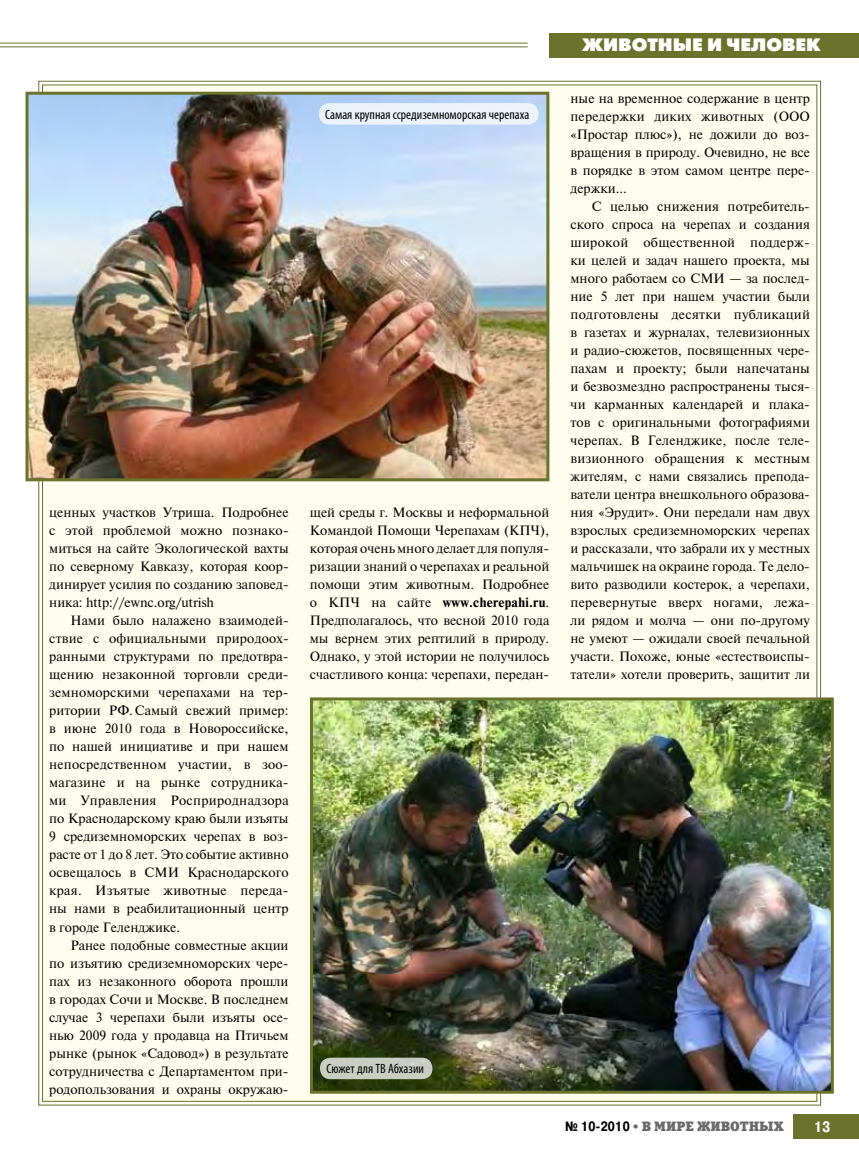
<style>
.page{position:relative;width:859px;height:1170px;background:#fff}
.page>*{position:absolute;margin:0;border:0;box-sizing:border-box;transform-origin:0 0}
.t1{font:18px "Futuris XC";color:#fff}
.t2{font:700 15px "Pragmatica Cond C";color:#fff}
.t3{font:13.5px/18px "Newton";color:#000;text-align:justify}
.t4{font:condensed 13.5px "Myriad Pro";color:#000}
.t5{font:13.5px "Xenia C";color:#6a6a6a}
.s1{font-weight:700}
.s2{font-family:"Pragmatica Cond C";font-weight:700;color:#000}
</style>
<div class="page">
<div style="left:793px;top:1114px;width:66px;height:24px;background:#6a722c"></div>
<div style="left:549px;top:33px;width:310px;height:24px;background:#6a722c"></div>
<hr style="left:0;top:43px;width:528px;height:1px;background:#6a722c">
<hr style="left:0;top:46px;width:528px;height:1px;background:#6a722c">
<div style="left:38px;top:80px;width:783px;height:1025px;background:#fffdee"></div>
<img style="left:30px;top:96px;width:515px;height:381px">
<div style="left:26px;top:92px;width:523px;height:389px;border:3px solid #6a722c"></div>
<img style="left:314px;top:701px;width:516px;height:388px">
<div style="left:310px;top:697px;width:524px;height:396px;border:3px solid #6a722c"></div>
<div style="left:319px;top:103px;width:219px;height:22px;background:#ecf3fc;border-radius:10px"></div>
<div style="left:320px;top:1057px;width:112px;height:22px;background:#c9cdc1;border-radius:11px"></div>
<p class="t3" style="left:49px;top:503px;width:241px">ценных участков Утриша. Подробнее с этой проблемой можно познако&shy;миться на сайте Экологической вахты по северному Кавказу, которая коор&shy;динирует усилия по созданию заповед&shy;ника: http://ewnc.org/utrish</p>
<p class="t3" style="left:49px;top:611px;width:241px;text-indent:21px">Нами было налажено взаимодей&shy;ствие с официальными природоох&shy;ранными структурами по предотвра&shy;щению незаконной торговли среди&shy;земноморскими черепахами на тер&shy;ритории РФ.Самый свежий пример: в июне 2010 года в Новороссийске, по нашей инициативе и при нашем непосредственном участии, в зоо&shy;магазине и на рынке сотрудника&shy;ми Управления Росприроднадзора по Краснодарскому краю были изъяты 9 средиземноморских черепах в воз&shy;расте от 1 до 8 лет. Это событие активно освещалось в СМИ Краснодарского края. Изъятые животные переда&shy;ны нами в реабилитационный центр в городе Геленджике.</p>
<p class="t3" style="left:49px;top:935px;width:241px;text-indent:21px">Ранее подобные совместные акции по изъятию средиземноморских чере&shy;пах из незаконного оборота прошли в городах Сочи и Москве. В последнем случае 3 черепахи были изъяты осе&shy;нью 2009 года у продавца на Птичьем рынке (рынок «Садовод») в результате сотрудничества с Департаментом при&shy;родопользования и охраны окружаю-</p>
<p class="t4" style="left:325px;top:106px;width:205px">Самая крупная ссредиземноморская черепаха</p>
<p class="t3" style="left:310px;top:503px;width:241px">щей среды г. Москвы и неформальной Командой Помощи Черепахам (КПЧ), которая очень много делает для популя&shy;ризации знаний о черепахах и реальной помощи этим животным. Подробнее о КПЧ на сайте <span class="s1">www.cherepahi.ru</span>.<br>Предполагалось, что весной 2010 года мы вернем этих рептилий в природу.<br>Однако, у этой истории не получилось счастливого конца: черепахи, передан-</p>
<h1 class="t1" style="left:582px;top:35px;width:240px">Животные и человек</h1>
<p class="t3" style="left:570px;top:89px;width:241px">ные на временное содержание в центр передержки диких животных (ООО «Простар плюс»), не дожили до воз&shy;вращения в природу. Очевидно, не все в порядке в этом самом центре пере&shy;держки…</p>
<p class="t3" style="left:570px;top:197px;width:241px;text-indent:21px">С целью снижения потребитель&shy;ского спроса на черепах и создания широкой общественной поддерж&shy;ки целей и задач нашего проекта, мы много работаем со СМИ — за послед&shy;ние 5 лет при нашем участии были подготовлены десятки публикаций в газетах и журналах, телевизионных и радио-сюжетов, посвященных чере&shy;пахам и проекту; были напечатаны и безвозмездно распространены тыся&shy;чи карманных календарей и плака&shy;тов с оригинальными фотографиями черепах. В Геленджике, после теле&shy;визионного обращения к местным жителям, с нами связались препода&shy;ватели центра внешкольного образова&shy;ния «Эрудит». Они передали нам двух взрослых средиземноморских черепах и рассказали, что забрали их у местных мальчишек на окраине города. Те дело&shy;вито разводили костерок, а черепахи, перевернутые вверх ногами, лежа&shy;ли рядом и молча — они по-другому не умеют — ожидали своей печальной участи. Похоже, юные «естествоиспы&shy;татели» хотели проверить, защитит ли</p>
<p class="t4" style="left:326px;top:1060px;width:99px">Сюжет для ТВ Абхазии</p>
<p class="t5" style="left:565px;top:1117px;width:220px"><span class="s2">№ 10-2010</span> • В МИРЕ ЖИВОТНЫХ</p>
<p class="t2" style="left:814px;top:1118px;width:18px">13</p>
</div>
